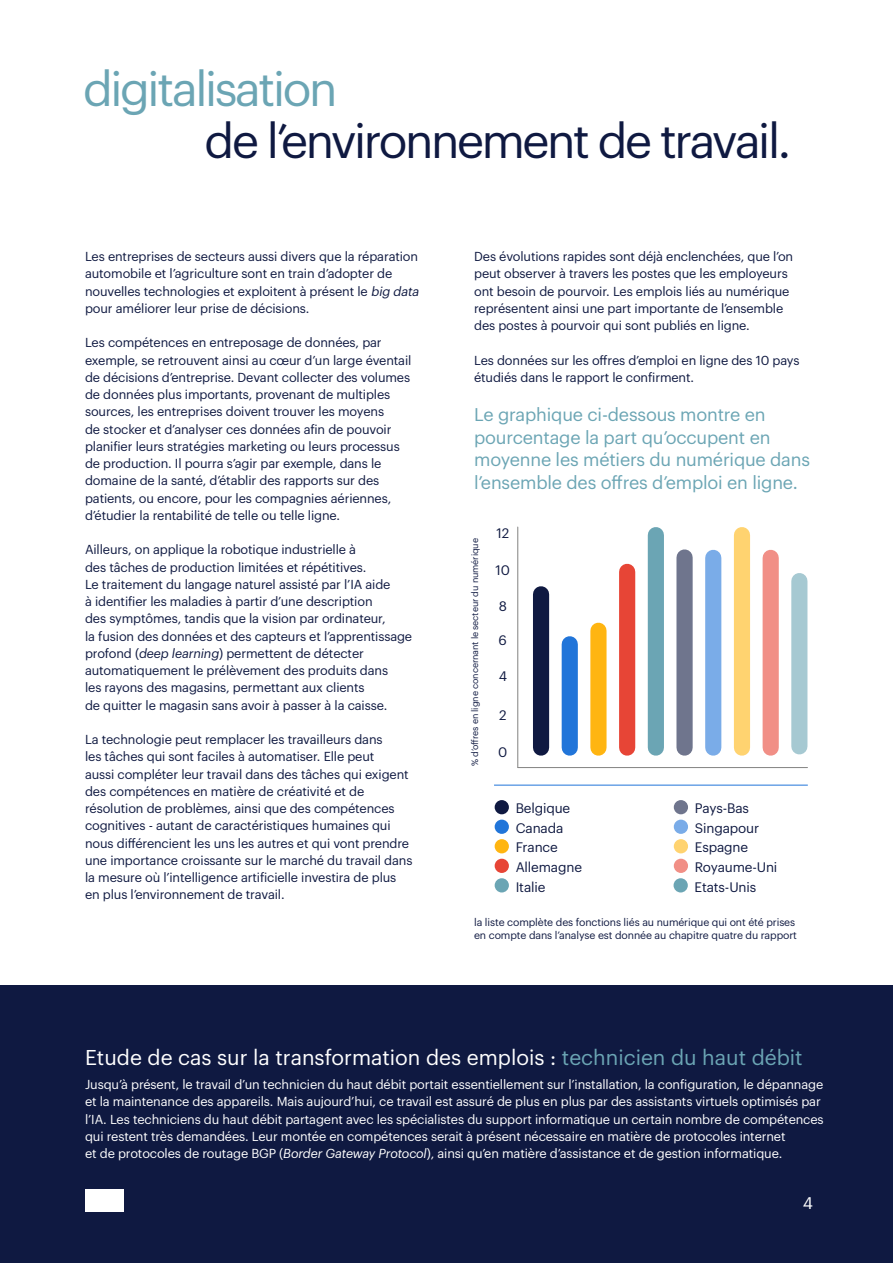
<style>
.page{position:relative;width:893px;height:1263px;background:#fff}
.page>*{position:absolute;margin:0;border:0;box-sizing:border-box;transform-origin:0 0}
.t1{font:47.55px "Graphik";letter-spacing:-.05em;color:#0f1941}
.t2{font:47.55px "Graphik";letter-spacing:-.05em;color:#6ba5b4}
.t3{font:21px "Graphik";color:#fff}
.t4{font:18px/22.5px "Graphik";letter-spacing:-.01em;color:#6ba5b4}
.t5{font:16.5px "Graphik";color:#fff}
.t6{font:13.5px/19.5px "Graphik";letter-spacing:-.01em;color:#0f1941}
.t7{font:12.75px/17.2px "Graphik";letter-spacing:-.01em;color:#0f1941}
.t8{font:12.75px/17.2px "Graphik";letter-spacing:-.01em;color:#fff}
.t9{font:10.5px/13.5px "Graphik";letter-spacing:-.01em;color:#0f1941}
.t10{font:9px "Graphik";letter-spacing:-.01em;color:#0f1941}
.s1{font-style:italic}
.s2{color:#6ba5b4}
</style>
<div class="page">
<div style="left:0;top:986px;width:893px;height:277px;background:#0f1941"></div>
<img style="left:85px;top:1189px;width:38px;height:22px">
<div style="left:791px;top:581px;width:16px;height:165px;background:#a6c9d2"></div>
<div style="left:495px;top:800px;width:14px;height:14px;background:#0f1941;border-radius:50%"></div>
<div style="left:495px;top:820px;width:14px;height:14px;background:#2175d9;border-radius:50%"></div>
<div style="left:495px;top:839px;width:14px;height:14px;background:#ffb511;border-radius:50%"></div>
<div style="left:495px;top:859px;width:14px;height:14px;background:#e74536;border-radius:50%"></div>
<div style="left:495px;top:878px;width:14px;height:14px;background:#6ba5b4;border-radius:50%"></div>
<div style="left:674px;top:878px;width:14px;height:14px;background:#6ba5b4;border-radius:50%"></div>
<div style="left:674px;top:800px;width:14px;height:14px;background:#6f758d;border-radius:50%"></div>
<div style="left:674px;top:820px;width:14px;height:14px;background:#7aace8;border-radius:50%"></div>
<div style="left:674px;top:839px;width:14px;height:14px;background:#ffd370;border-radius:50%"></div>
<div style="left:674px;top:859px;width:14px;height:14px;background:#f18f86;border-radius:50%"></div>
<hr style="left:494px;top:785px;width:314px;height:1px;background:#2175d9">
<hr style="left:517px;top:527px;width:1px;height:240px;background:#828281">
<hr style="left:518px;top:767px;width:289px;height:1px;background:#828281">
<div style="left:676px;top:557px;width:17px;height:191px;background:#6f758d"></div>
<div style="left:705px;top:558px;width:16px;height:190px;background:#7aace8"></div>
<div style="left:763px;top:558px;width:16px;height:190px;background:#f18f86"></div>
<div style="left:619px;top:572px;width:16px;height:176px;background:#e74536"></div>
<div style="left:648px;top:535px;width:16px;height:213px;background:#6ba5b4"></div>
<div style="left:734px;top:535px;width:16px;height:213px;background:#ffd370"></div>
<div style="left:590px;top:631px;width:16px;height:117px;background:#ffb511"></div>
<div style="left:562px;top:644px;width:16px;height:104px;background:#2175d9"></div>
<div style="left:533px;top:594px;width:16px;height:154px;background:#0f1941"></div>
<h1 class="t2" style="left:83px;top:53px;width:256px">digitalisation</h1>
<h1 class="t1" style="left:205px;top:105px;width:588px">de l’environnement de travail.</h1>
<p class="t7" style="left:85px;top:247px;width:338px">Les entreprises de secteurs aussi divers que la réparation automobile et l’agriculture sont en train d’adopter de nouvelles technologies et exploitent à présent le <span class="s1">big data </span>pour améliorer leur prise de décisions.</p>
<p class="t7" style="left:85px;top:333px;width:328px">Les compétences en entreposage de données, par exemple, se retrouvent ainsi au cœur d’un large éventail de décisions d’entreprise. Devant collecter des volumes de données plus importants, provenant de multiples sources, les entreprises doivent trouver les moyens<br>de stocker et d’analyser ces données afin de pouvoir planifier leurs stratégies marketing ou leurs processus de production. Il pourra s’agir par exemple, dans le domaine de la santé, d’établir des rapports sur des patients, ou encore, pour les compagnies aériennes, d’étudier la rentabilité de telle ou telle ligne.</p>
<p class="t7" style="left:85px;top:540px;width:329px">Ailleurs, on applique la robotique industrielle à<br>des tâches de production limitées et répétitives.<br>Le traitement du langage naturel assisté par l’IA aide<br>à identifier les maladies à partir d’une description<br>des symptômes, tandis que la vision par ordinateur,<br>la fusion des données et des capteurs et l’apprentissage profond (<span class="s1">deep learning</span>) permettent de détecter automatiquement le prélèvement des produits dans<br>les rayons des magasins, permettant aux clients<br>de quitter le magasin sans avoir à passer à la caisse.</p>
<p class="t7" style="left:85px;top:730px;width:329px">La technologie peut remplacer les travailleurs dans<br>les tâches qui sont faciles à automatiser. Elle peut<br>aussi compléter leur travail dans des tâches qui exigent des compétences en matière de créativité et de résolution de problèmes, ainsi que des compétences cognitives - autant de caractéristiques humaines qui nous différencient les uns les autres et qui vont prendre une importance croissante sur le marché du travail dans la mesure où l’intelligence artificielle investira de plus en plus l’environnement de travail.</p>
<p class="t7" style="left:474px;top:247px;width:321px">Des évolutions rapides sont déjà enclenchées, que l’on peut observer à travers les postes que les employeurs ont besoin de pourvoir. Les emplois liés au numérique représentent ainsi une part importante de l’ensemble des postes à pourvoir qui sont publiés en ligne.</p>
<p class="t7" style="left:474px;top:350px;width:327px">Les données sur les offres d’emploi en ligne des 10 pays étudiés dans le rapport le confirment.</p>
<h3 class="t4" style="left:474px;top:402px;width:337px">Le graphique ci-dessous montre en pourcentage la part qu’occupent en moyenne les métiers du numérique dans l’ensemble des offres d’emploi en ligne.</h3>
<p class="t10" style="left:468px;top:766px;width:229px;rotate:-90deg">% d’offres en ligne concernant le secteur du numérique</p>
<p class="t6" style="left:496px;top:522px;width:14px">12</p>
<p class="t6" style="left:496px;top:559px;width:16px">10</p>
<p class="t6" style="left:499px;top:595px;width:10px">8</p>
<p class="t6" style="left:499px;top:629px;width:10px">6</p>
<p class="t6" style="left:499px;top:665px;width:10px">4</p>
<p class="t6" style="left:499px;top:704px;width:9px">2</p>
<p class="t6" style="left:498px;top:741px;width:11px">0</p>
<p class="t6" style="left:516px;top:797px;width:68px">Belgique<br>Canada<br>France<br>Allemagne<br>Italie</p>
<p class="t6" style="left:695px;top:797px;width:84px">Pays-Bas<br>Singapour<br>Espagne<br>Royaume-Uni</p>
<p class="t6" style="left:695px;top:876px;width:63px">Etats-Unis</p>
<p class="t9" style="left:474px;top:914px;width:324px">la liste complète des fonctions liés au numérique qui ont été prises en compte dans l’analyse est donnée au chapitre quatre du rapport</p>
<h2 class="t3" style="left:85px;top:1041px;width:719px">Etude de cas sur la transformation des emplois : <span class="s2">technicien du haut débit</span></h2>
<p class="t8" style="left:85px;top:1075px;width:740px">Jusqu’à présent, le travail d’un technicien du haut débit portait essentiellement sur l’installation, la configuration, le dépannage et la maintenance des appareils. Mais aujourd’hui, ce travail est assuré de plus en plus par des assistants virtuels optimisés par l’IA. Les techniciens du haut débit partagent avec les spécialistes du support informatique un certain nombre de compétences qui restent très demandées. Leur montée en compétences serait à présent nécessaire en matière de protocoles internet<br>et de protocoles de routage BGP (<span class="s1">Border Gateway Protocol</span>), ainsi qu’en matière d’assistance et de gestion informatique.</p>
<p class="t5" style="left:803px;top:1190px;width:12px">4</p>
</div>
